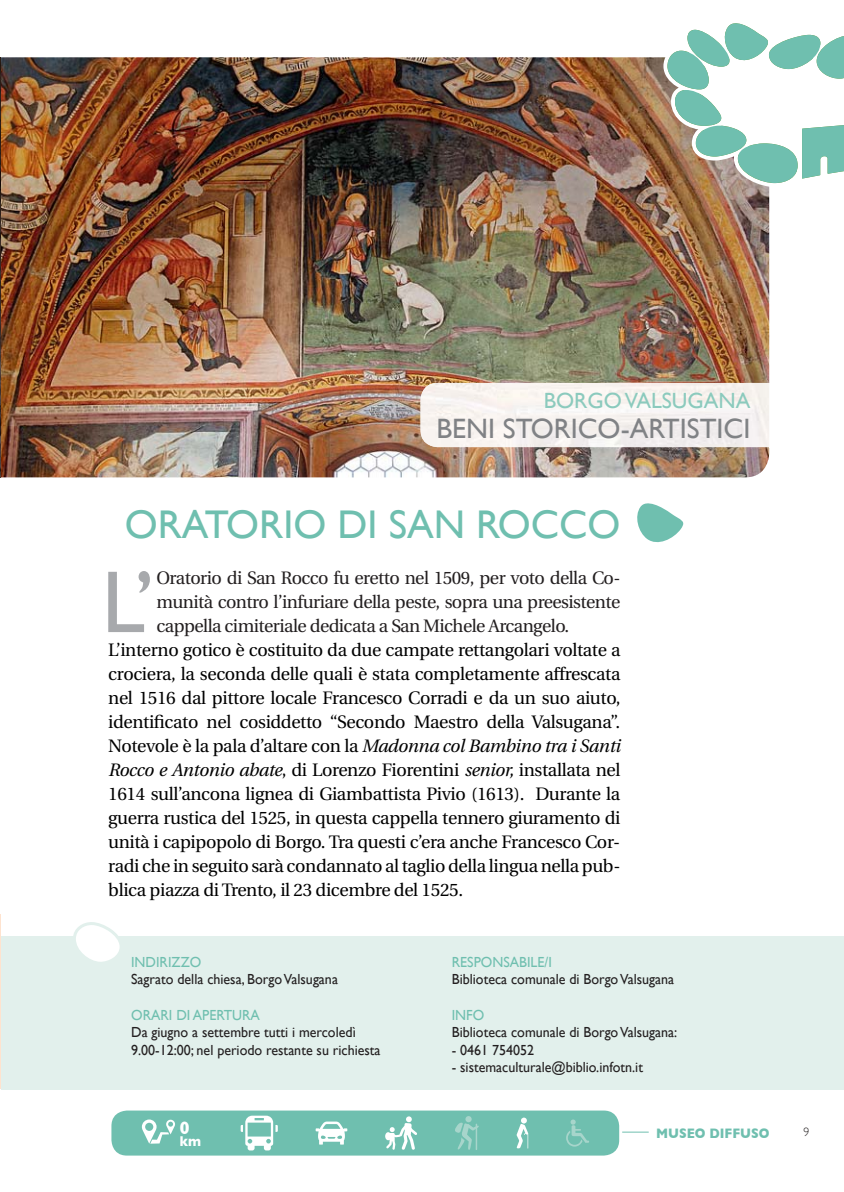
<style>
.page{position:relative;width:844px;height:1192px;background:#fff}
.page>*{position:absolute;margin:0;border:0;box-sizing:border-box;transform-origin:0 0}
.t1{font:88.4px "Gill Sans";color:#a7a9ac}
.t2{font:40px "Gill Sans";color:#6fbfaf}
.t3{font:28px "Gill Sans";color:#808285}
.t4{font:22px "Gill Sans";color:#8bcabd}
.t5{font:18px/24px "Heuristica";letter-spacing:-.02em;color:#000;text-align:justify}
.t6{font:18px/24px "Heuristica";letter-spacing:-.03em;color:#231f20;text-align:justify}
.t7{font:700 18px "Gill Sans";color:#fff;scale:.9 1}
.t8{font:14.6px/17.6px "Gill Sans";color:#231f20;scale:.96 1}
.t9{font:14.6px "Gill Sans";color:#6fbfaf;scale:.96 1}
.t10{font:700 14.4px "Gill Sans";color:#fff;scale:.9 1}
.t11{font:700 14px "Gill Sans";color:#6fbfaf;scale:.9 1}
.t12{font:300 12px "Gill Sans";color:#231f20}
.s1{font-style:italic}
</style>
<div class="page">
<hr style="left:276px;top:1131px;width:372px;height:1px;background:#6fbfaf">
<img style="left:1px;top:57px;width:624px;height:420px">
<svg style="left:0;top:57px;width:1px;height:420px"></svg>
<hr style="left:0;top:914px;width:1px;height:175px;background:#fee3cf">
<img style="left:420px;top:383px;width:205px;height:64px">
<img style="left:625px;top:23px;width:218px;height:520px">
<div style="left:1px;top:937px;width:842px;height:153px;background:#e2f0ec"></div>
<svg style="left:71px;top:922px;width:50px;height:40px"></svg>
<div style="left:110px;top:1109px;width:510px;height:48px;background:#6fbfaf;border-radius:17px"></div>
<div style="left:108px;top:1107px;width:514px;height:51px;border:3px solid #fff;border-radius:17px"></div>
<svg style="left:385px;top:1123px;width:32px;height:27px"></svg>
<svg style="left:405px;top:1116px;width:7px;height:6px"></svg>
<svg style="left:455px;top:1116px;width:24px;height:34px"></svg>
<svg style="left:516px;top:1117px;width:12px;height:31px"></svg>
<svg style="left:566px;top:1119px;width:23px;height:27px"></svg>
<svg style="left:315px;top:1121px;width:32px;height:23px"></svg>
<svg style="left:240px;top:1115px;width:38px;height:35px"></svg>
<svg style="left:142px;top:1119px;width:33px;height:24px"></svg>
<p class="t4" style="left:543px;top:388px;width:208px">BORGO VALSUGANA</p>
<h3 class="t3" style="left:436px;top:413px;width:315px">BENI STORICO-ARTISTICI</h3>
<h2 class="t2" style="left:125px;top:501px;width:497px">ORATORIO DI SAN ROCCO</h2>
<h1 class="t1" style="left:102px;top:551px;width:54px">L’</h1>
<p class="t6" style="left:156px;top:566px;width:465px">Oratorio di San Rocco fu eretto nel 1509, per voto della Co&shy;munità contro l’infuriare della peste, sopra una preesistente cappella cimiteriale dedicata a San Michele Arcangelo.</p>
<p class="t5" style="left:108px;top:638px;width:513px">L’interno gotico è costituito da due campate rettangolari voltate a crociera, la seconda delle quali è stata completamente affrescata nel 1516 dal pittore locale Francesco Corradi e da un suo aiuto, identificato nel cosiddetto “Secondo Maestro della Valsugana”.<br>Notevole è la pala d’altare con la <span class="s1">Madonna col Bambino tra i Santi Rocco e Antonio abate</span>, di Lorenzo Fiorentini <span class="s1">senior,</span> installata nel 1614 sull’ancona lignea di Giambattista Pivio (1613). Durante la guerra rustica del 1525, in questa cappella tennero giuramento di unità i capipopolo di Borgo. Tra questi c’era anche Francesco Cor&shy;radi che in seguito sarà condannato al taglio della lingua nella pub&shy;blica piazza di Trento, il 23 dicembre del 1525.</p>
<p class="t9" style="left:131px;top:953px;width:75px">INDIRIZZO</p>
<p class="t8" style="left:131px;top:970px;width:217px">Sagrato della chiesa, Borgo Valsugana</p>
<p class="t9" style="left:131px;top:1006px;width:136px">ORARI DI APERTURA</p>
<p class="t8" style="left:131px;top:1023px;width:261px">Da giugno a settembre tutti i mercoledì<br>9.00-12:00; nel periodo restante su richiesta</p>
<p class="t7" style="left:180px;top:1117px;width:12px">0</p>
<p class="t10" style="left:180px;top:1133px;width:25px">km</p>
<p class="t9" style="left:451px;top:953px;width:106px">RESPONSABILE/I</p>
<p class="t8" style="left:451px;top:970px;width:233px">Biblioteca comunale di Borgo Valsugana</p>
<p class="t9" style="left:451px;top:1006px;width:35px">INFO</p>
<p class="t8" style="left:451px;top:1023px;width:236px">Biblioteca comunale di Borgo Valsugana:</p>
<p class="t8" style="left:451px;top:1041px;width:87px">- 0461 754052</p>
<p class="t8" style="left:451px;top:1058px;width:201px">- sistemaculturale@biblio.infotn.it</p>
<p class="t11" style="left:655px;top:1125px;width:128px">MUSEO DIFFUSO</p>
<p class="t12" style="left:803px;top:1125px;width:7px">9</p>
</div>
